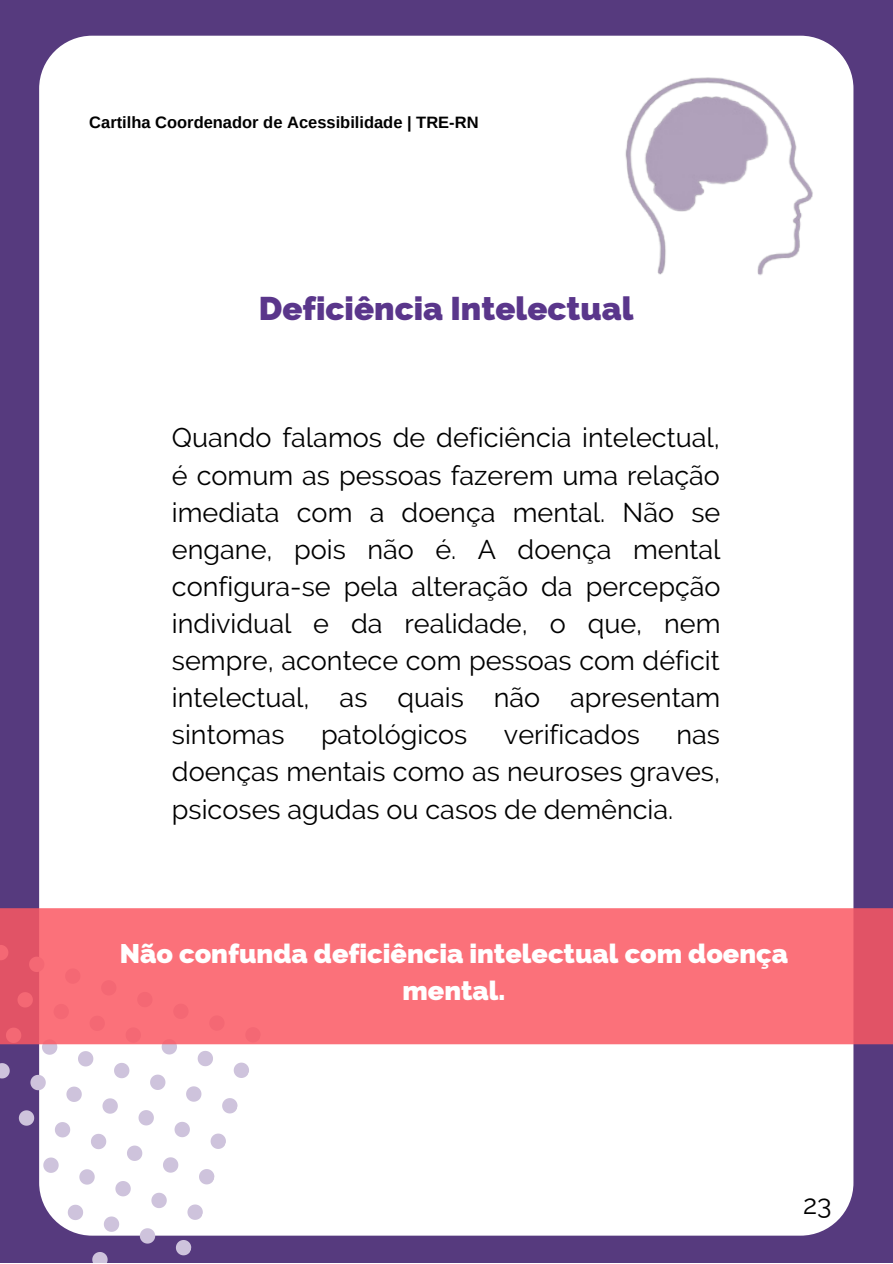
<style>
.page{position:relative;width:893px;height:1264px;background:#fff}
.page>*{position:absolute;margin:0;border:0;box-sizing:border-box;transform-origin:0 0}
.t1{font:800 33px "Raleway";color:#5a368b}
.t2{font:27px/37px "Raleway";color:#000;text-align:justify}
.t3{font:800 27px/37px "Raleway";color:#fff;text-align:center}
.t4{font:700 16.5px "Arimo";color:#000}
</style>
<div class="page">
<div style="left:0;top:0;width:892px;height:1262px;background:#563a7e"></div>
<div style="left:39px;top:36px;width:814px;height:1199px;background:#fff;border-radius:53px"></div>
<svg style="left:92px;top:1252px;width:16px;height:10px"></svg>
<svg style="left:175px;top:1240px;width:17px;height:16px"></svg>
<svg style="left:138px;top:1228px;width:19px;height:16px"></svg>
<svg style="left:104px;top:1216px;width:16px;height:16px"></svg>
<svg style="left:67px;top:1204px;width:16px;height:16px"></svg>
<svg style="left:187px;top:1204px;width:16px;height:16px"></svg>
<svg style="left:151px;top:1192px;width:16px;height:16px"></svg>
<svg style="left:115px;top:1181px;width:16px;height:16px"></svg>
<svg style="left:79px;top:1169px;width:16px;height:16px"></svg>
<svg style="left:43px;top:1157px;width:16px;height:16px"></svg>
<svg style="left:199px;top:1169px;width:16px;height:16px"></svg>
<svg style="left:163px;top:1157px;width:16px;height:16px"></svg>
<svg style="left:127px;top:1145px;width:16px;height:16px"></svg>
<svg style="left:91px;top:1133px;width:16px;height:17px"></svg>
<svg style="left:55px;top:1122px;width:16px;height:16px"></svg>
<svg style="left:18px;top:1110px;width:17px;height:16px"></svg>
<svg style="left:210px;top:1133px;width:16px;height:16px"></svg>
<svg style="left:174px;top:1122px;width:16px;height:16px"></svg>
<svg style="left:138px;top:1110px;width:16px;height:16px"></svg>
<svg style="left:102px;top:1098px;width:16px;height:16px"></svg>
<svg style="left:66px;top:1086px;width:16px;height:16px"></svg>
<svg style="left:30px;top:1072px;width:16px;height:20px"></svg>
<svg style="left:0;top:1063px;width:10px;height:16px"></svg>
<svg style="left:222px;top:1098px;width:16px;height:16px"></svg>
<svg style="left:186px;top:1086px;width:16px;height:16px"></svg>
<svg style="left:150px;top:1074px;width:16px;height:16px"></svg>
<svg style="left:114px;top:1063px;width:16px;height:16px"></svg>
<svg style="left:78px;top:1051px;width:16px;height:16px"></svg>
<svg style="left:40px;top:1044px;width:19px;height:11px"></svg>
<svg style="left:233px;top:1062px;width:16px;height:16px"></svg>
<svg style="left:197px;top:1051px;width:16px;height:16px"></svg>
<svg style="left:160px;top:1044px;width:19px;height:11px"></svg>
<img style="left:625px;top:77px;width:188px;height:199px">
<svg style="left:0;top:908px;width:892px;height:136px;background:#f86e78"></svg>
<p class="t4" style="left:89px;top:113px;width:391px">Cartilha Coordenador de Acessibilidade | TRE-RN</p>
<p class="t1" style="left:259px;top:289px;width:376px">Deficiência Intelectual</p>
<p class="t2" style="left:172px;top:419px;width:550px">Quando falamos de deficiência intelectual, é comum as pessoas fazerem uma relação imediata com a doença mental. Não se engane, pois não é. A doença mental configura-se pela alteração da percepção individual e da realidade, o que, nem sempre, acontece com pessoas com déficit intelectual, as quais não apresentam sintomas</p>
<p class="t2" style="left:321px;top:716px;width:148px">patológicos</p>
<p class="t2" style="left:504px;top:716px;width:137px">verificados</p>
<p class="t2" style="left:172px;top:716px;width:549px;text-indent:504px">nas doenças mentais como as neuroses graves, psicoses agudas ou casos de demência.</p>
<p class="t3" style="left:120px;top:934px;width:669px">Não confunda deficiência intelectual com doença mental.</p>
<p class="t2" style="left:803px;top:1185px;width:30px">23</p>
</div>
